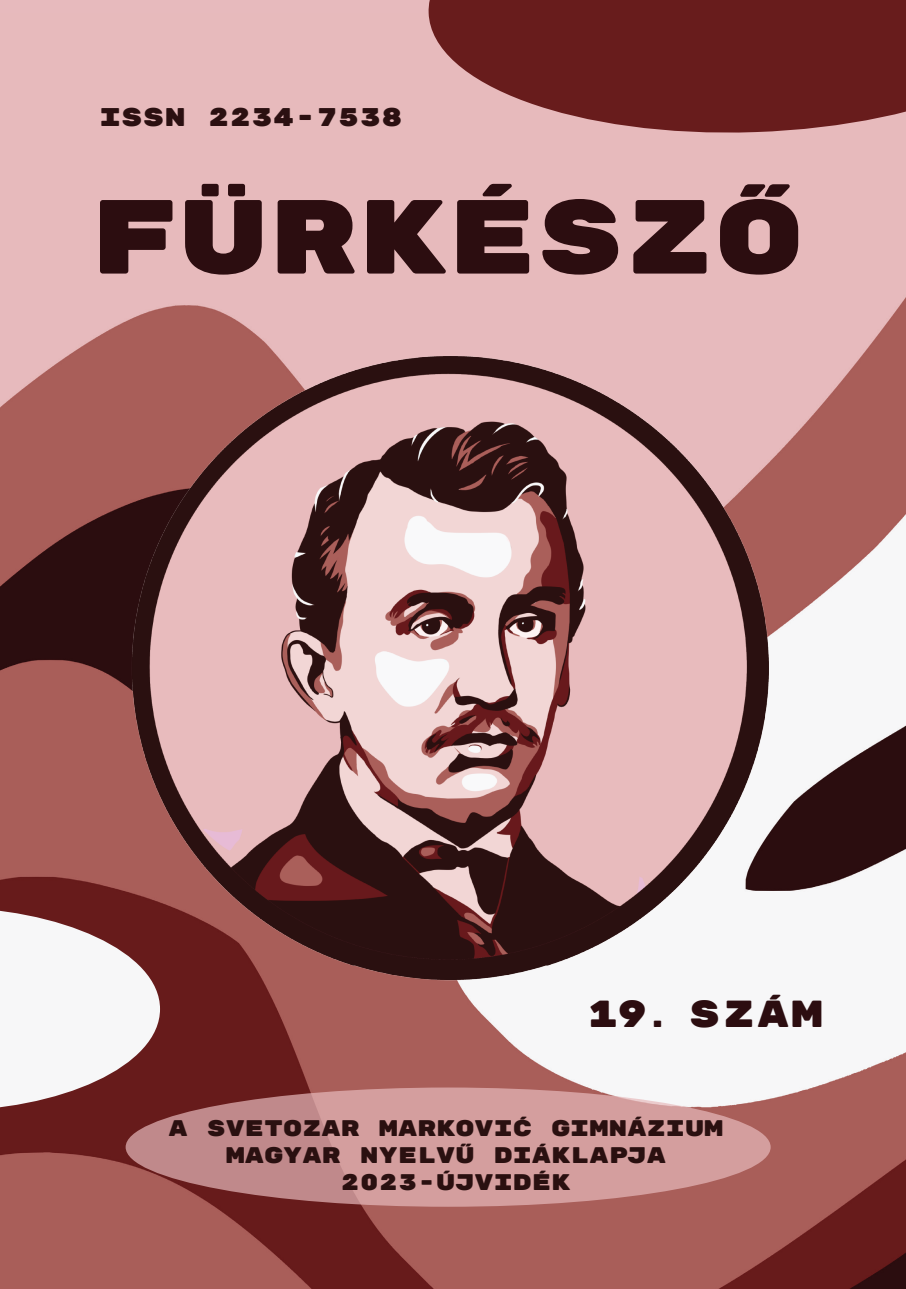
<style>
.page{position:relative;width:906px;height:1289px;background:#fff}
.page>*{position:absolute;margin:0;border:0;box-sizing:border-box;transform-origin:0 0}
.t1{font:105px "Rubik Mono One";color:#2c0d10}
.t2{font:37.5px "Rubik Mono One";letter-spacing:.06em;color:#2c0d10}
.t3{font:25.5px "Rubik Mono One";color:#2b1011}
.t4{font:22.5px "Rubik Mono One";color:#2a1010}
.s1{font-size:27px}
.s2{font-size:27px;color:#f7f7f8}
</style>
<div class="page">
<img style="left:0;top:0;width:906px;height:1288px">
<img style="left:107px;top:349px;width:679px;height:637px">
<div style="left:0;top:13px;width:906px;height:277px;background:#e7babc"></div>
<div style="left:126px;top:1087px;width:644px;height:119px;background:linear-gradient(to right,#c0898b,#dba5a5);border-radius:50%"></div>
<svg style="left:426px;top:0;width:480px;height:133px;fill:#681c1c"></svg>
<svg style="left:0;top:907px;width:160px;height:203px"></svg>
<p class="t3" style="left:99px;top:104px;width:305px">ISSN 2234-7538</p>
<h1 class="t1" style="left:89px;top:183px;width:715px">FÜRKÉSZŐ</h1>
<h2 class="t2" style="left:587px;top:995px;width:238px">19<span class="s1">.</span><span class="s2">.</span>SZÁM</h2>
<p class="t4" style="left:168px;top:1116px;width:556px">A SVETOZAR MARKOVIĆ GIMNÁZIUM</p>
<p class="t4" style="left:226px;top:1143px;width:441px">MAGYAR NYELVŰ DIÁKLAPJA</p>
<p class="t4" style="left:341px;top:1170px;width:231px">2023-ÚJVIDÉK</p>
</div>
